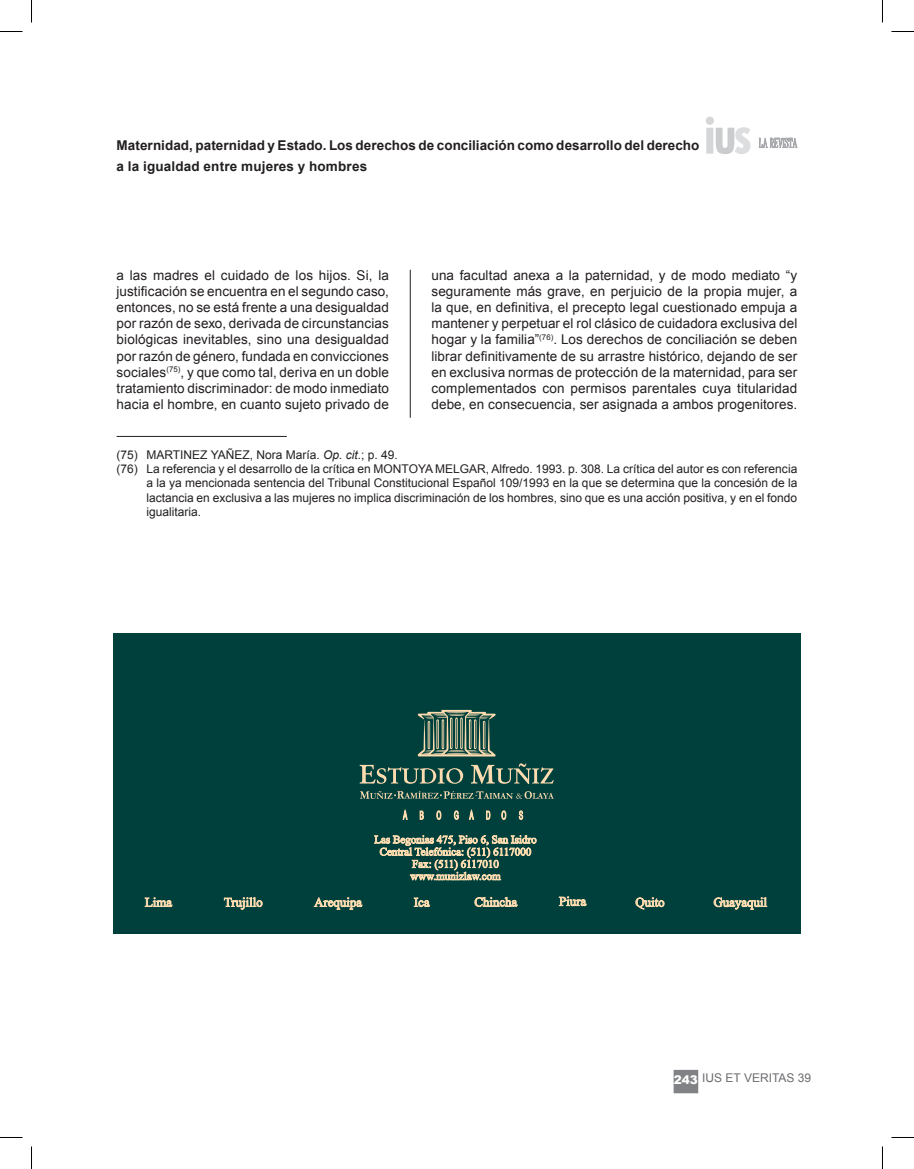
<style>
.page{position:relative;width:914px;height:1169px;background:#fff}
.page>*{position:absolute;margin:0;border:0;box-sizing:border-box;transform-origin:0 0}
.Texto{font:13.5px/16.2px "Arial";letter-spacing:.005em;color:#231f20;text-align:justify}
.t1{font:700 13.5px/21.6px "Arial";letter-spacing:.005em;color:#231f20}
.Pie_pagina{font:12px/14.4px "Arial";color:#231f20;text-align:justify}
.t2{font:12px "Arial";color:#6c6d70}
.s1{font-style:italic}
.s2{font-weight:900;color:#fff}
</style>
<div class="page">
<svg style="left:706px;top:117px;width:44px;height:37px"></svg>
<svg style="left:758px;top:137px;width:39px;height:11px"></svg>
<div style="left:673px;top:1069px;width:25px;height:24px;background:#808285;border:2px solid #808285"></div>
<hr style="left:410px;top:270px;width:1px;height:148px;background:#231f20">
<hr style="left:117px;top:436px;width:170px;height:1px;background:#231f20">
<div style="left:113px;top:633px;width:687px;height:300px;background:#00403c"></div>
<svg style="left:374px;top:835px;width:162px;height:45px"></svg>
<svg style="left:417px;top:710px;width:79px;height:46px"></svg>
<svg style="left:471px;top:763px;width:82px;height:21px"></svg>
<svg style="left:359px;top:764px;width:104px;height:19px"></svg>
<svg style="left:403px;top:810px;width:120px;height:9px"></svg>
<svg style="left:360px;top:791px;width:193px;height:8px"></svg>
<svg style="left:145px;top:897px;width:27px;height:10px"></svg>
<svg style="left:224px;top:897px;width:38px;height:12px"></svg>
<svg style="left:314px;top:897px;width:48px;height:12px"></svg>
<svg style="left:414px;top:897px;width:16px;height:10px"></svg>
<svg style="left:474px;top:897px;width:43px;height:9px"></svg>
<svg style="left:635px;top:897px;width:29px;height:12px"></svg>
<svg style="left:713px;top:897px;width:54px;height:12px"></svg>
<svg style="left:559px;top:896px;width:27px;height:10px"></svg>
<svg style="left:0;top:31px;width:22px;height:1px"></svg>
<svg style="left:891px;top:31px;width:22px;height:1px"></svg>
<svg style="left:0;top:1137px;width:22px;height:1px"></svg>
<svg style="left:891px;top:1137px;width:22px;height:1px"></svg>
<svg style="left:31px;top:0;width:1px;height:22px"></svg>
<svg style="left:31px;top:1146px;width:1px;height:22px"></svg>
<svg style="left:882px;top:0;width:1px;height:22px"></svg>
<svg style="left:882px;top:1146px;width:1px;height:22px"></svg>
<p class="t1" style="left:117px;top:135px;width:584px">Maternidad, paternidad y Estado. Los derechos de conciliación como desarrollo del derecho a la igualdad entre mujeres y hombres</p>
<p class="Texto" style="left:117px;top:267px;width:274px">a las madres el cuidado de los hijos. Si, la justificación se encuentra en el segundo caso, entonces, no se está frente a una desigualdad por razón de sexo, derivada de circunstancias biológicas inevitables, sino una desigualdad por razón de género, fundada en convicciones sociales<sup>(75)</sup>, y que como tal, deriva en un doble tratamiento discriminador: de modo inmediato hacia el hombre, en cuanto sujeto privado de</p>
<p class="Texto" style="left:431px;top:267px;width:367px">una facultad anexa a la paternidad, y de modo mediato “y seguramente más grave, en perjuicio de la propia mujer, a la que, en definitiva, el precepto legal cuestionado empuja a mantener y perpetuar el rol clásico de cuidadora exclusiva del hogar y la familia”<sup>(76)</sup>. Los derechos de conciliación se deben librar definitivamente de su arrastre histórico, dejando de ser en exclusiva normas de protección de la maternidad, para ser complementados con permisos parentales cuya titularidad debe, en consecuencia, ser asignada a ambos progenitores.</p>
<p class="Pie_pagina" style="left:117px;top:447px;width:283px">(75) MARTINEZ YAÑ EZ, Nora María. <span class="s1">Op. cit</span>.; p. 49.</p>
<p class="Pie_pagina" style="left:146px;top:461px;width:652px;text-indent:-30px">(76) La referencia y el desarrollo de la crítica en MONTOYA MELGAR, Alfredo. 1993. p. 308. La crítica del autor es con referencia a la ya mencionada sentencia del Tribunal Constitucional Español 109/1993 en la que se determina que la concesión de la lactancia en exclusiva a las mujeres no implica discriminación de los hombres, sino que es una acción positiva, y en el fondo igualitaria.</p>
<p class="t2" style="left:673px;top:1070px;width:139px"><span class="s2">243</span> ius et veritas 39</p>
</div>
